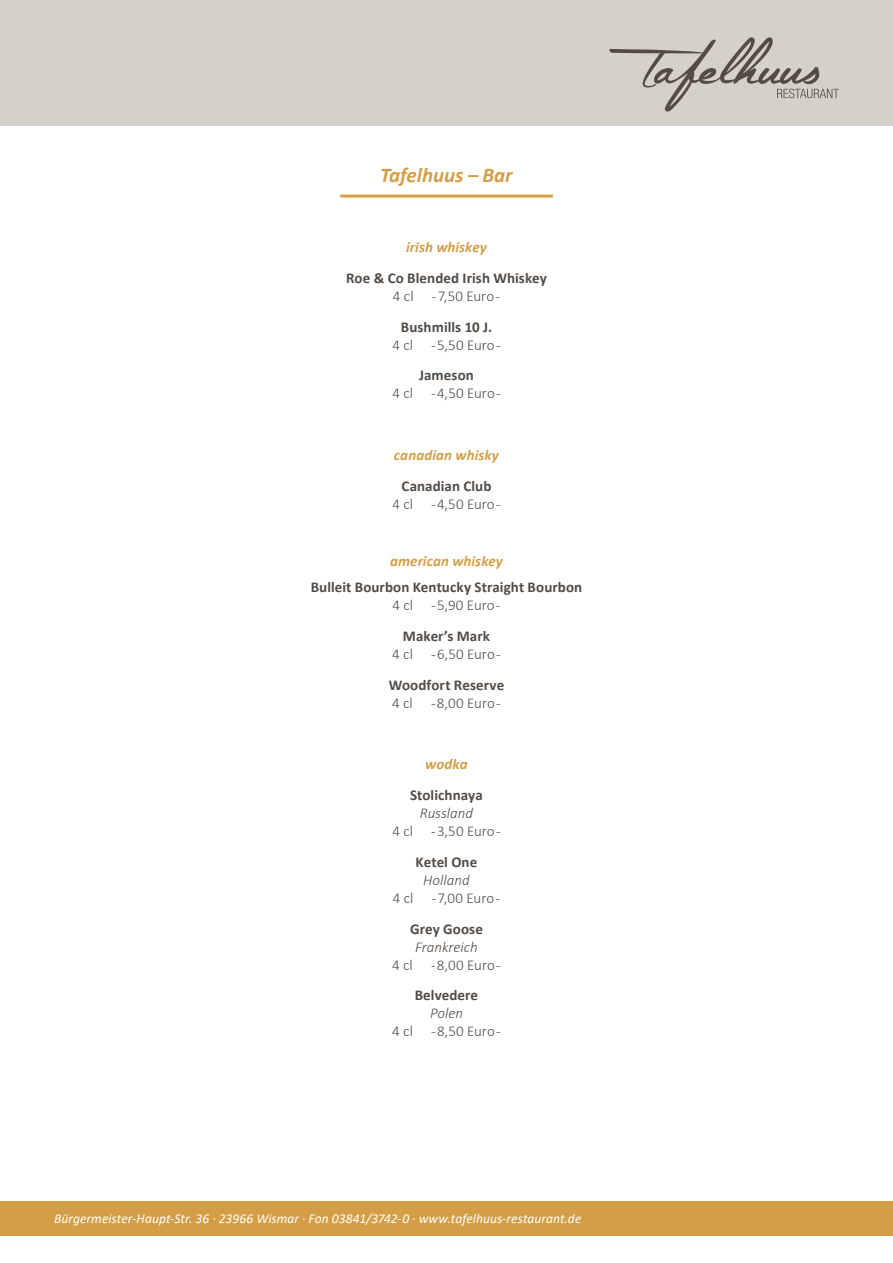
<style>
.page{position:relative;width:893px;height:1263px;background:#fff}
.page>*{position:absolute;margin:0;border:0;box-sizing:border-box;transform-origin:0 0}
.t1{font:italic 700 21px "Calibri";color:#d39e46}
.t2{font:700 15px "Calibri";letter-spacing:.005em;color:#544b45}
.t3{font:300 15px "Calibri";color:#544b45}
.t4{font:italic 700 15px "Calibri";letter-spacing:.005em;color:#d39e46}
.t5{font:italic 300 15px "Calibri";color:#544b45}
.t6{font:italic 13.5px "Calibri";letter-spacing:.005em;color:#fff}
</style>
<div class="page">
<div style="left:0;top:0;width:893px;height:125px;background:#d6d1c8"></div>
<svg style="left:609px;top:37px;width:230px;height:75px"></svg>
<hr style="left:340px;top:195px;width:213px;height:3px;background:#d39e46">
<div style="left:0;top:1201px;width:893px;height:35px;background:#d39e46"></div>
<h1 class="t1" style="left:380px;top:160px;width:134px">Tafelhuus – Bar</h1>
<p class="t4" style="left:406px;top:236px;width:82px">irish whiskey</p>
<p class="t2" style="left:346px;top:267px;width:202px">Roe &amp; Co Blended Irish Whiskey</p>
<p class="t3" style="left:393px;top:286px;width:109px">4 cl - 7,50 Euro -</p>
<p class="t2" style="left:401px;top:316px;width:93px">Bushmills 10 J.</p>
<p class="t3" style="left:392px;top:335px;width:110px">4 cl - 5,50 Euro -</p>
<p class="t2" style="left:419px;top:365px;width:56px">Jameson</p>
<p class="t3" style="left:392px;top:384px;width:110px">4 cl - 4,50 Euro -</p>
<p class="t4" style="left:394px;top:444px;width:107px">canadian whisky</p>
<p class="t2" style="left:402px;top:475px;width:91px">Canadian Club</p>
<p class="t3" style="left:392px;top:494px;width:110px">4 cl - 4,50 Euro -</p>
<p class="t4" style="left:390px;top:550px;width:114px">american whiskey</p>
<p class="t2" style="left:311px;top:577px;width:273px">Bulleit Bourbon Kentucky Straight Bourbon</p>
<p class="t3" style="left:392px;top:596px;width:110px">4 cl - 5,90 Euro -</p>
<p class="t2" style="left:403px;top:625px;width:89px">Maker’s Mark</p>
<p class="t3" style="left:392px;top:645px;width:110px">4 cl - 6,50 Euro -</p>
<p class="t2" style="left:389px;top:674px;width:117px">Woodfort Reserve</p>
<p class="t3" style="left:392px;top:693px;width:110px">4 cl - 8,00 Euro -</p>
<p class="t4" style="left:425px;top:754px;width:44px">wodka</p>
<p class="t2" style="left:410px;top:784px;width:74px">Stolichnaya</p>
<p class="t5" style="left:420px;top:804px;width:55px">Russland</p>
<p class="t3" style="left:392px;top:822px;width:110px">4 cl - 3,50 Euro -</p>
<p class="t2" style="left:416px;top:851px;width:63px">Ketel One</p>
<p class="t5" style="left:423px;top:871px;width:48px">Holland</p>
<p class="t3" style="left:393px;top:889px;width:109px">4 cl - 7,00 Euro -</p>
<p class="t2" style="left:410px;top:918px;width:74px">Grey Goose</p>
<p class="t5" style="left:415px;top:937px;width:64px">Frankreich</p>
<p class="t3" style="left:392px;top:955px;width:110px">4 cl - 8,00 Euro -</p>
<p class="t2" style="left:415px;top:985px;width:65px">Belvedere</p>
<p class="t5" style="left:430px;top:1004px;width:34px">Polen</p>
<p class="t3" style="left:392px;top:1022px;width:110px">4 cl - 8,50 Euro -</p>
<p class="t6" style="left:54px;top:1209px;width:529px">Bürgermeister-Haupt-Str. 36 · 23966 Wismar · Fon 03841/3742-0 · www.tafelhuus-restaurant.de</p>
</div>
